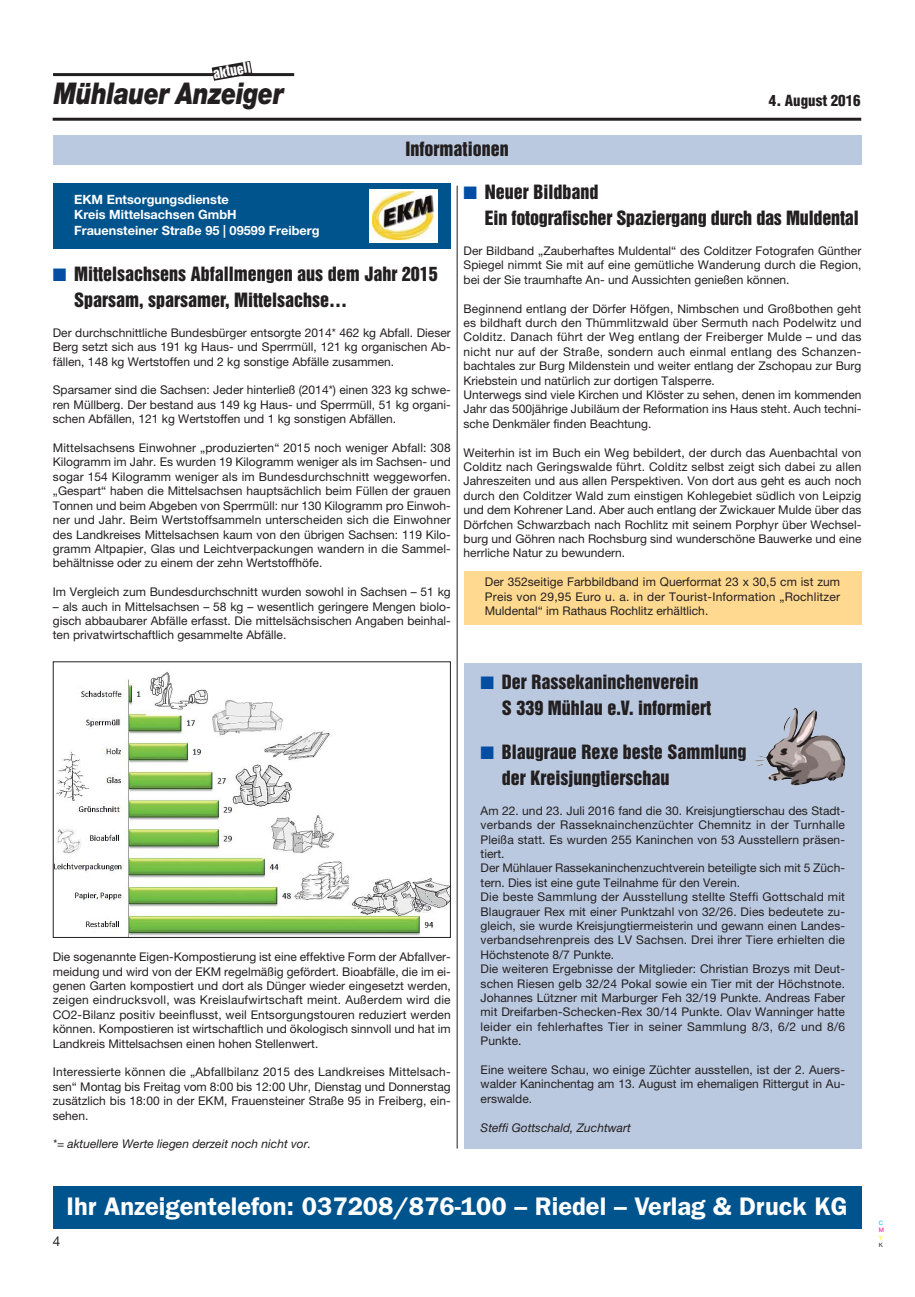
<style>
.page{position:relative;width:915px;height:1297px;background:#fff}
.page>*{position:absolute;margin:0;border:0;box-sizing:border-box;transform-origin:0 0}
.t1{font:italic 900 30px "Helvetica Neue";letter-spacing:-.015em;color:#231f20;scale:.8 1}
.t2{font:600 25.5px "Franklin Gothic";color:#fff}
.t3{font:18px/26.1px "Helvetica Inserat";color:#231f20}
.t4{font:900 condensed 15px "Helvetica";color:#231f20}
.t5{font:13.5px "Helvetica Inserat";color:#fff}
.t6{font:13.5px "Helvetica Neue";color:#231f20}
.t7{font:700 12.75px/15.3px "Helvetica Neue";color:#fff}
.t8{font:12px/14.4px "Helvetica Neue";color:#231f20;text-align:justify}
.t9{font:italic 12px "Helvetica Neue";color:#231f20}
.t10{font:6px "Helvetica Neue";color:#00adef}
.t11{font:6px "Helvetica Neue";color:#ec008c}
.t12{font:6px "Helvetica Neue";color:#fff200}
.t13{font:6px "Helvetica Neue";color:#231f20}
.s1{color:#034ea2}
</style>
<div class="page">
<div style="left:463px;top:571px;width:398px;height:54px;background:#ffd98f"></div>
<hr style="left:53px;top:118px;width:807px;height:3px;background:#231f20">
<hr style="left:53px;top:73px;width:241px;height:3px;background:#231f20">
<svg style="left:212px;top:61px;width:40px;height:20px"></svg>
<div style="left:53px;top:183px;width:397px;height:65px;background:#00548e"></div>
<div style="left:368px;top:189px;width:69px;height:53px;background:#fff"></div>
<img style="left:373px;top:192px;width:60px;height:47px">
<img style="left:55px;top:672px;width:393px;height:264px">
<div style="left:53px;top:661px;width:397px;height:277px;border:1px solid #231f20"></div>
<div style="left:53px;top:135px;width:808px;height:30px;background:#bbc9e0"></div>
<div style="left:463px;top:663px;width:398px;height:485px;background:#bbc9e0"></div>
<img style="left:792px;top:709px;width:49px;height:42px">
<div style="left:53px;top:1186px;width:808px;height:43px;background:#00548e"></div>
<hr style="left:456px;top:186px;width:1px;height:962px;background:#231f20">
<p class="t5" style="left:212px;top:68px;width:40px;rotate:-10deg">aktuell</p>
<h1 class="t1" style="left:54px;top:83px;width:289px">Mühlauer Anzeiger</h1>
<h3 class="t3" style="left:405px;top:137px;width:104px">Informationen</h3>
<p class="t4" style="left:768px;top:95px;width:93px">4. August 2016</p>
<p class="t7" style="left:74px;top:193px;width:247px">EKM Entsorgungsdienste<br>Kreis Mittelsachsen GmbH<br>Frauensteiner Straße 95 | 09599 Freiberg</p>
<h3 class="t3" style="left:74px;top:261px;width:365px;text-indent:-21px"><span class="s1">■</span> Mittelsachsens Abfallmengen aus dem Jahr 2015<br>Sparsam, sparsamer, Mittelsachse…</h3>
<p class="t8" style="left:53px;top:327px;width:399px">Der durchschnittliche Bundesbürger entsorgte 2014* 462 kg Abfall. Dieser Berg setzt sich aus 191 kg Haus- und Sperrmüll, 121 kg organischen Ab&shy;fällen, 148 kg Wertstoffen und 2 kg sonstige Abfälle zusammen.</p>
<p class="t8" style="left:53px;top:384px;width:399px">Sparsamer sind die Sachsen: Jeder hinterließ (2014*) einen 323 kg schwe&shy;ren Müllberg. Der bestand aus 149 kg Haus- und Sperrmüll, 51 kg organi&shy;schen Abfällen, 121 kg Wertstoffen und 1 kg sonstigen Abfällen.</p>
<p class="t8" style="left:53px;top:442px;width:399px">Mittelsachsens Einwohner „produzierten“ 2015 noch weniger Abfall: 308<br>Kilogramm im Jahr. Es wurden 19 Kilogramm weniger als im Sachsen- und sogar 154 Kilogramm weniger als im Bundesdurchschnitt weggeworfen. „Gespart“ haben die Mittelsachsen hauptsächlich beim Füllen der grauen Tonnen und beim Abgeben von Sperrmüll: nur 130 Kilogramm pro Einwoh&shy;ner und Jahr. Beim Wertstoffsammeln unterscheiden sich die Einwohner des Landkreises Mittelsachsen kaum von den übrigen Sachsen: 119 Kilo&shy;gramm Altpapier, Glas und Leichtverpackungen wandern in die Sammel&shy;behältnisse oder zu einem der zehn Wertstoffhöfe.</p>
<p class="t8" style="left:53px;top:586px;width:399px">Im Vergleich zum Bundesdurchschnitt wurden sowohl in Sachsen – 51 kg</p>
<p class="t8" style="left:53px;top:600px;width:399px">– als auch in Mittelsachsen – 58 kg – wesentlich geringere Mengen biolo&shy;gisch abbaubarer Abfälle erfasst. Die mittelsächsischen Angaben beinhal&shy;ten privatwirtschaftlich gesammelte Abfälle.</p>
<h3 class="t3" style="left:484px;top:179px;width:375px;text-indent:-21px"><span class="s1">■</span> Neuer Bildband<br>Ein fotografischer Spaziergang durch das Muldental</h3>
<p class="t8" style="left:463px;top:245px;width:399px">Der Bildband „Zauberhaftes Muldental“ des Colditzer Fotografen Günther Spiegel nimmt Sie mit auf eine gemütliche Wanderung durch die Region, bei der Sie traumhafte An- und Aussichten genießen können.</p>
<p class="t8" style="left:463px;top:302px;width:399px;text-align:left">Beginnend entlang der Dörfer Höfgen, Nimbschen und Großbothen geht es bildhaft durch den Thümmlitzwald über Sermuth nach Podelwitz und Colditz. Danach führt der Weg entlang der Freiberger Mulde – und das nicht nur auf der Straße, sondern auch einmal entlang des Schanzen&shy;bachtales zur Burg Mildenstein und weiter entlang der Zschopau zur Burg Kriebstein und natürlich zur dortigen Talsperre.<br>Unterwegs sind viele Kirchen und Klöster zu sehen, denen im kommenden Jahr das 500jährige Jubiläum der Reformation ins Haus steht. Auch techni&shy;sche Denkmäler finden Beachtung.</p>
<p class="t8" style="left:463px;top:446px;width:399px">Weiterhin ist im Buch ein Weg bebildert, der durch das Auenbachtal von Colditz nach Geringswalde führt. Colditz selbst zeigt sich dabei zu allen Jahreszeiten und aus allen Perspektiven. Von dort aus geht es auch noch durch den Colditzer Wald zum einstigen Kohlegebiet südlich von Leipzig und dem Kohrener Land. Aber auch entlang der Zwickauer Mulde über das Dörfchen Schwarzbach nach Rochlitz mit seinem Porphyr über Wechsel&shy;burg und Göhren nach Rochsburg sind wunderschöne Bauwerke und eine herrliche Natur zu bewundern.</p>
<p class="t8" style="left:484px;top:576px;width:357px">Der 352seitige Farbbildband im Querformat 23 x 30,5 cm ist zum Preis von 29,95 Euro u. a. in der Tourist-Information „Rochlitzer Muldental“ im Rathaus Rochlitz erhältlich.</p>
<p class="t8" style="left:53px;top:951px;width:399px">Die sogenannte Eigen-Kompostierung ist eine effektive Form der Abfallver&shy;meidung und wird von der EKM regelmäßig gefördert. Bioabfälle, die im ei&shy;genen Garten kompostiert und dort als Dünger wieder eingesetzt werden, zeigen eindrucksvoll, was Kreislaufwirtschaft meint. Außerdem wird die CO2-Bilanz positiv beeinflusst, weil Entsorgungstouren reduziert werden können. Kompostieren ist wirtschaftlich und ökologisch sinnvoll und hat im Landkreis Mittelsachsen einen hohen Stellenwert.</p>
<p class="t8" style="left:53px;top:1066px;width:399px">Interessierte können die „Abfallbilanz 2015 des Landkreises Mittelsach&shy;sen“ Montag bis Freitag vom 8:00 bis 12:00 Uhr, Dienstag und Donnerstag zusätzlich bis 18:00 in der EKM, Frauensteiner Straße 95 in Freiberg, ein&shy;sehen.</p>
<p class="t9" style="left:53px;top:1140px;width:260px">*= aktuellere Werte liegen derzeit noch nicht vor.</p>
<h3 class="t3" style="left:501px;top:670px;width:211px;text-indent:-21px"><span class="s1">■</span> Der Rassekaninchenverein<br>S 339 Mühlau e.V. informiert</h3>
<h3 class="t3" style="left:501px;top:739px;width:246px;text-indent:-21px"><span class="s1">■</span> Blaugraue Rexe beste Sammlung der Kreisjungtierschau</h3>
<p class="t8" style="left:480px;top:804px;width:366px;text-align:left">Am 22. und 23. Juli 2016 fand die 30. Kreisjungtierschau des Stadt&shy;verbands der Rasseknainchenzüchter Chemnitz in der Turnhalle Pleißa statt. Es wurden 255 Kaninchen von 53 Ausstellern präsen&shy;tiert.<br>Der Mühlauer Rassekaninchenzuchtverein beteiligte sich mit 5 Züch&shy;tern. Dies ist eine gute Teilnahme für den Verein.<br>Die beste Sammlung der Ausstellung stellte Steffi Gottschald mit Blaugrauer Rex mit einer Punktzahl von 32/26. Dies bedeutete zu&shy;gleich, sie wurde Kreisjungtiermeisterin und gewann einen Landes&shy;verbandsehrenpreis des LV Sachsen. Drei ihrer Tiere erhielten die Höchstenote 8/7 Punkte.<br>Die weiteren Ergebnisse der Mitglieder: Christian Brozys mit Deut&shy;schen Riesen gelb 32/24 Pokal sowie ein Tier mit der Höchstnote.<br>Johannes Lützner mit Marburger Feh 32/19 Punkte. Andreas Faber mit Dreifarben-Schecken-Rex 30/14 Punkte. Olav Wanninger hatte leider ein fehlerhaftes Tier in seiner Sammlung 8/3, 6/2 und 8/6<br>Punkte.</p>
<p class="t8" style="left:480px;top:1064px;width:366px">Eine weitere Schau, wo einige Züchter ausstellen, ist der 2. Auers&shy;walder Kaninchentag am 13. August im ehemaligen Rittergut in Au&shy;erswalde.</p>
<p class="t9" style="left:480px;top:1123px;width:152px">Steffi Gottschald, Zuchtwart</p>
<p class="t6" style="left:53px;top:1236px;width:9px">4</p>
<h2 class="t2" style="left:66px;top:1197px;width:782px">Ihr Anzeigentelefon: 037208/876-100 – Riedel – Verlag &amp; Druck KG</h2>
<p class="t10" style="left:878px;top:1221px;width:6px">C</p>
<p class="t11" style="left:878px;top:1228px;width:7px">M</p>
<p class="t12" style="left:878px;top:1235px;width:5px">Y</p>
<p class="t13" style="left:878px;top:1242px;width:6px">K</p>
</div>
